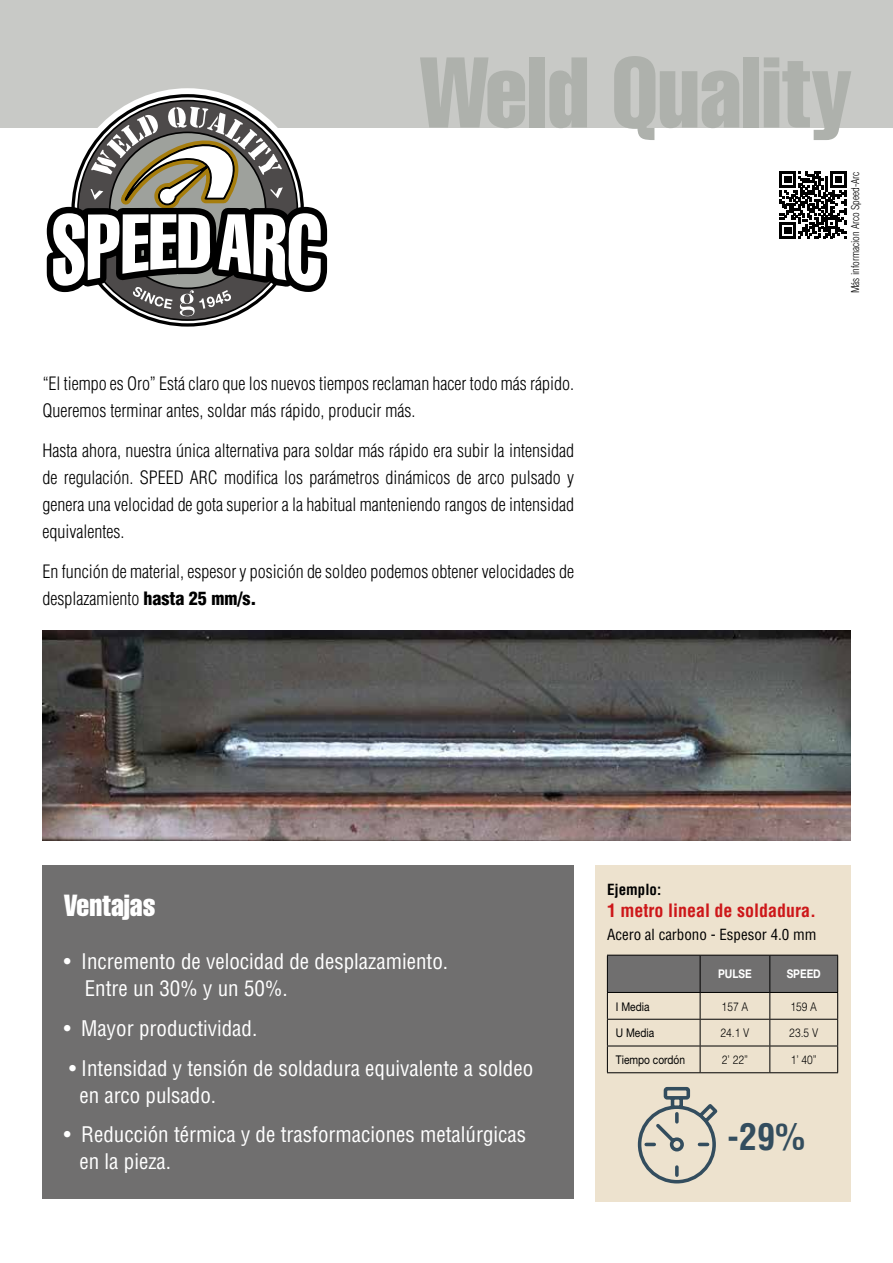
<style>
.page{position:relative;width:893px;height:1263px;background:#fff}
.page>*{position:absolute;margin:0;border:0;box-sizing:border-box;transform-origin:0 0}
.t1{font:extra-condensed 98.4px "Helvetica";color:#aeb1ac}
.t2{font:700 condensed 36px "Helvetica";color:#334d5e}
.t3{font:extra-condensed 30px "Helvetica";color:#fff}
.t4{font:condensed 21px/27px "Helvetica";color:#fff}
.t5{font:300 condensed 18px/27px "Helvetica";color:#000}
.t6{font:700 condensed 18px "Helvetica";color:#cd1719}
.t7{font:condensed 15px "Helvetica";color:#000}
.t8{font:700 condensed 15px "Helvetica";color:#000}
.t9{font:300 12px "Helvetica";color:#000;scale:.85 1}
.t10{font:12px "Helvetica Neue CE";color:#000;scale:.85 1}
.t11{font:700 12px "Helvetica Neue CE";color:#fff;scale:.85 1}
.t12{font:300 condensed 10.5px "Helvetica";color:#000}
.s1{font-weight:900}
</style>
<div class="page">
<div style="left:0;top:0;width:893px;height:128px;background:#c8c9c6"></div>
<div style="left:595px;top:865px;width:255px;height:337px;background:#ede2ce"></div>
<svg style="left:607px;top:955px;width:231px;height:117px"></svg>
<hr style="left:607px;top:1072px;width:93px;height:1px;background:#000">
<hr style="left:700px;top:1072px;width:70px;height:1px;background:#000">
<hr style="left:770px;top:1072px;width:68px;height:1px;background:#000">
<div style="left:43px;top:865px;width:531px;height:334px;background:#706f6f"></div>
<img style="left:342px;top:631px;width:508px;height:209px">
<svg style="left:780px;top:172px;width:66px;height:66px"></svg>
<svg style="left:333px;top:630px;width:9px;height:211px;background:#676263"></svg>
<svg style="left:42px;top:88px;width:291px;height:1111px"></svg>
<svg style="left:53px;top:107px;width:268px;height:209px"></svg>
<svg style="left:637px;top:1086px;width:81px;height:98px"></svg>
<h1 class="t1" style="left:420px;top:30px;width:434px">Weld Quality</h1>
<p class="t5" style="left:43px;top:370px;width:533px">“El tiempo es Oro” Está claro que los nuevos tiempos reclaman hacer todo más rápido.<br>Queremos terminar antes, soldar más rápido, producir más.</p>
<p class="t5" style="left:43px;top:437px;width:533px;text-align:justify">Hasta ahora, nuestra única alternativa para soldar más rápido era subir la intensidad de regulación. SPEED ARC modifica los parámetros dinámicos de arco pulsado y genera una velocidad de gota superior a la habitual manteniendo rangos de intensidad equivalentes.</p>
<p class="t5" style="left:43px;top:558px;width:533px">En función de material, espesor y posición de soldeo podemos obtener velocidades de desplazamiento <span class="s1">hasta 25 mm/s.</span></p>
<p class="t12" style="left:849px;top:293px;width:123px;rotate:-90deg">Más informacion Arco Speed-Arc</p>
<h3 class="t3" style="left:64px;top:886px;width:93px">Ventajas</h3>
<p class="t4" style="left:85px;top:948px;width:365px;text-indent:-21px">• Incremento de velocidad de desplazamiento.<br>Entre un 30% y un 50%.</p>
<p class="t4" style="left:64px;top:1014px;width:195px">• Mayor productividad.</p>
<p class="t4" style="left:80px;top:1054px;width:455px;text-indent:-10px">• Intensidad y tensión de soldadura equivalente a soldeo en arco pulsado.</p>
<p class="t4" style="left:80px;top:1121px;width:448px;text-indent:-16px">• Reducción térmica y de trasformaciones metalúrgicas en la pieza.</p>
<p class="t8" style="left:607px;top:880px;width:56px">Ejemplo:</p>
<p class="t6" style="left:607px;top:900px;width:210px">1 metro lineal de soldadura.</p>
<p class="t7" style="left:607px;top:925px;width:211px">Acero al carbono - Espesor 4.0 mm</p>
<p class="t11" style="left:718px;top:967px;width:41px">PULSE</p>
<p class="t11" style="left:787px;top:967px;width:42px">SPEED</p>
<p class="t10" style="left:616px;top:999px;width:41px">I Media</p>
<p class="t9" style="left:722px;top:999px;width:33px">157 A</p>
<p class="t9" style="left:790px;top:999px;width:33px">159 A</p>
<p class="t10" style="left:616px;top:1026px;width:47px">U Media</p>
<p class="t9" style="left:720px;top:1026px;width:36px">24.1 V</p>
<p class="t9" style="left:789px;top:1026px;width:36px">23.5 V</p>
<p class="t10" style="left:616px;top:1052px;width:83px">Tiempo cordón</p>
<p class="t9" style="left:722px;top:1052px;width:32px">2’ 22”</p>
<p class="t9" style="left:791px;top:1052px;width:32px">1’ 40”</p>
<h2 class="t2" style="left:727px;top:1114px;width:79px">-29%</h2>
</div>
